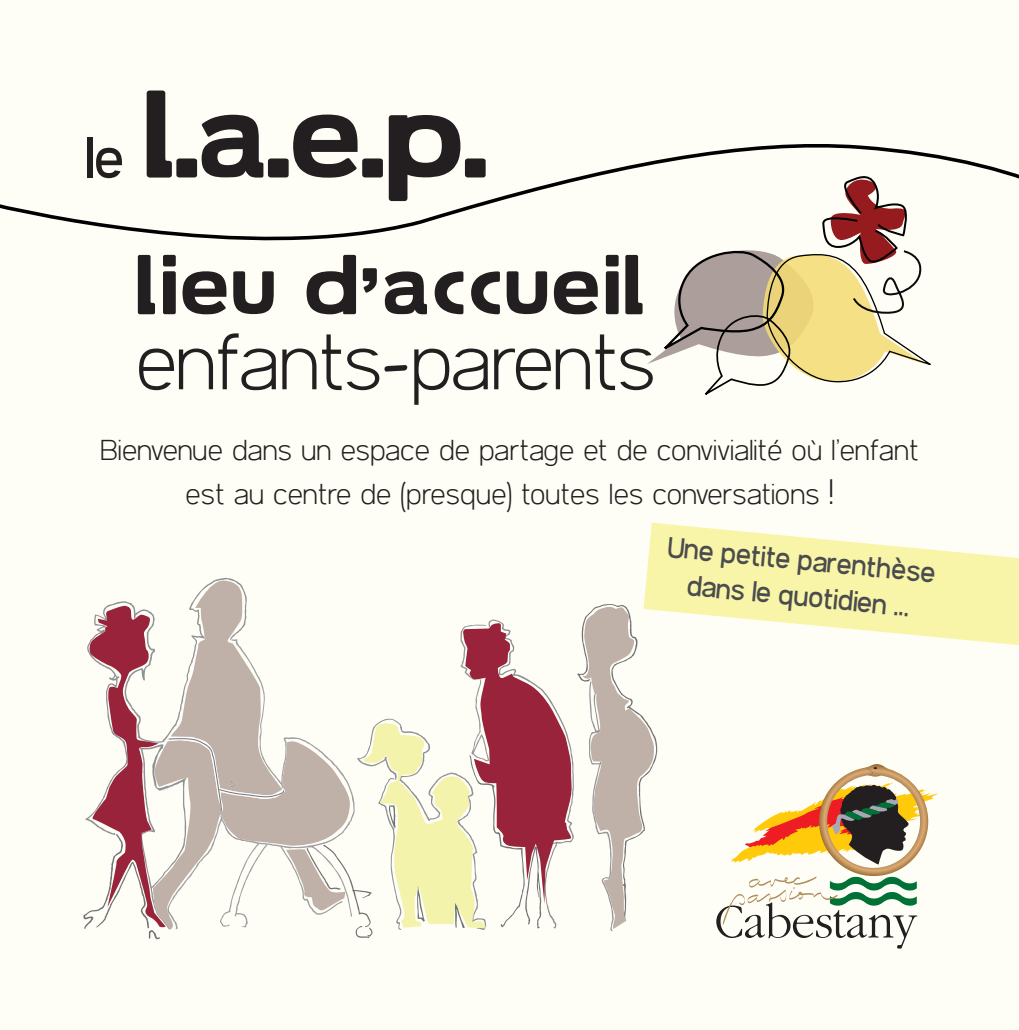
<style>
.page{position:relative;width:1019px;height:1030px;background:#fefef6}
.page>*{position:absolute;margin:0;border:0;box-sizing:border-box;transform-origin:0 0}
.t1{font:90px "Soolidium";color:#231f20}
.t2{font:200 81.9px "Filetto";color:#231f20}
.t3{font:61.5px "Soolidium";letter-spacing:.07em;color:#231f20}
.t4{font:200 30px/43.2px "Filetto";letter-spacing:.015em;color:#231f20;text-align:center}
.t5{font:30px/35.7px "Filetto";color:#4b4c4d;text-align:center}
.s1{font-family:"Filetto";font-size:60px}
.s2{font-family:"Voronov Font";font-weight:400}
.s3{font-size:36px}
</style>
<div class="page">
<svg style="left:0;top:144px;width:1019px;height:97px"></svg>
<svg style="left:647px;top:172px;width:285px;height:223px"></svg>
<svg style="left:83px;top:578px;width:575px;height:361px"></svg>
<svg style="left:716px;top:764px;width:222px;height:185px"></svg>
<svg style="left:643px;top:523px;width:376px;height:126px;fill:#f8f5a9"></svg>
<h1 class="t1" style="left:85px;top:89px;width:404px"><span class="s1">le</span> L.A.E.P.</h1>
<h3 class="t3" style="left:137px;top:254px;width:508px">Lieu d'accueil</h3>
<h2 class="t2" style="left:137px;top:307px;width:520px">enfants<span class="s2">-</span>parents</h2>
<p class="t4" style="left:100px;top:428px;width:819px">Bienvenue dans un espace de partage et de convivialité où l’enfant est au centre de (presque) toutes les conversations <span class="s3">!</span></p>
<p class="t5" style="left:670px;top:527px;width:270px;rotate:6deg">Une petite parenthèse dans le quotidien ...</p>
</div>
